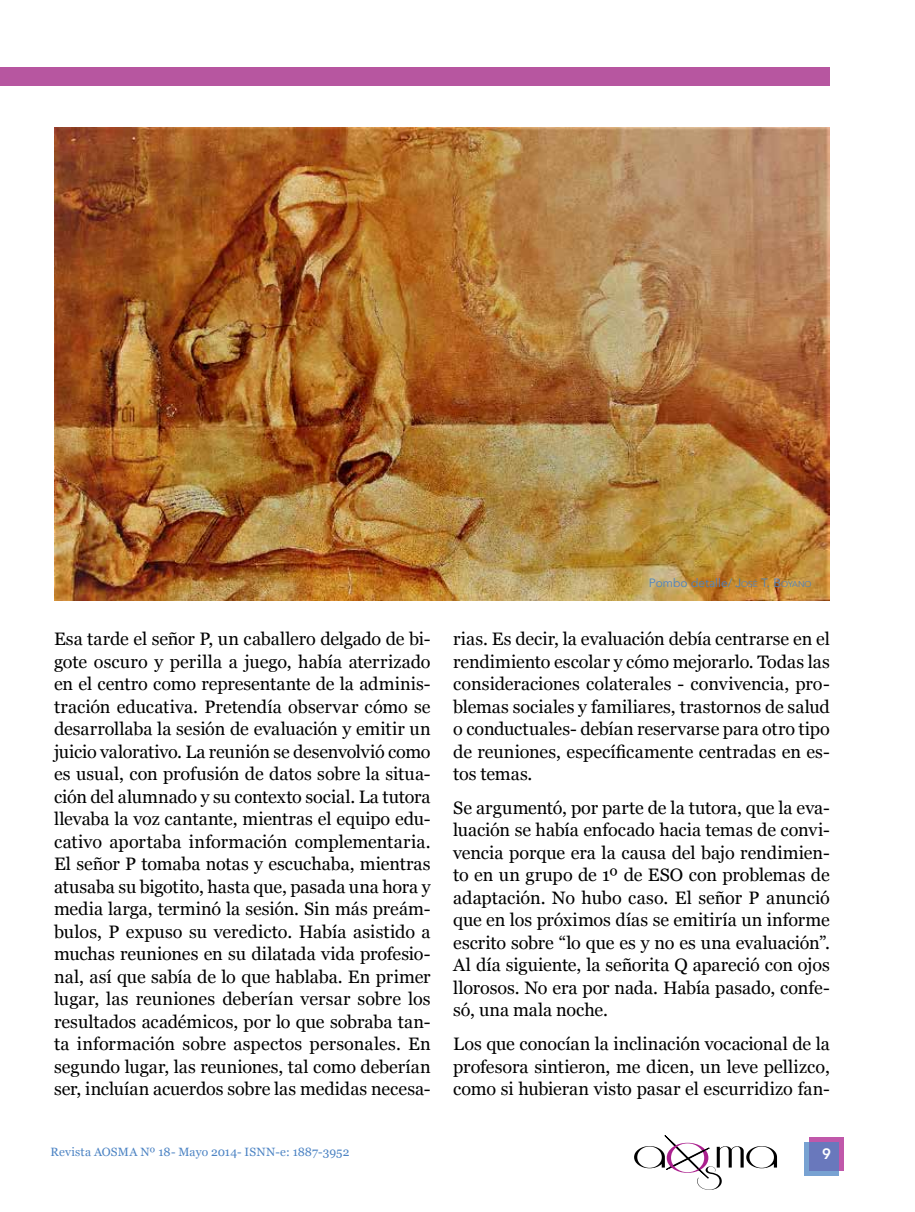
<style>
.page{position:relative;width:915px;height:1212px;background:#fff}
.page>*{position:absolute;margin:0;border:0;box-sizing:border-box;transform-origin:0 0}
.t1{font:18px/22.5px "Georgia";letter-spacing:-.005em;color:#000;text-align:justify}
.t2{font:800 15px "Avenir";color:#fff}
.t3{font:12px "Georgia";letter-spacing:.005em;color:#4c83c3}
.t4{font:12px "Avenir";color:#4c83c3}
.s1{font-style:inherit}
.s2{font-size:8.4px}
</style>
<div class="page">
<div style="left:809px;top:1137px;width:34px;height:34px;background:linear-gradient(to right,#c058aa,#c058aa)"></div>
<svg style="left:804px;top:1142px;width:34px;height:34px"></svg>
<svg style="left:634px;top:1135px;width:142px;height:55px"></svg>
<div style="left:0;top:67px;width:829px;height:18px;background:#b756a0"></div>
<img style="left:54px;top:128px;width:775px;height:472px">
<p class="t4" style="left:648px;top:576px;width:164px">Pombo detalle/ <span class="s1">J</span><span class="s2">OSÉ</span> <span class="s1">T. B</span><span class="s2">OYANO</span></p>
<p class="t1" style="left:54px;top:627px;width:378px">Esa tarde el señor P, un caballero delgado de bi&shy;gote oscuro y perilla a juego, había aterrizado en el centro como representante de la adminis&shy;tración educativa. Pretendía observar cómo se desarrollaba la sesión de evaluación y emitir un juicio valorativo. La reunión se desenvolvió como es usual, con profusión de datos sobre la situa&shy;ción del alumnado y su contexto social. La tutora llevaba la voz cantante, mientras el equipo edu&shy;cativo aportaba información complementaria.<br>El señor P tomaba notas y escuchaba, mientras atusaba su bigotito, hasta que, pasada una hora y media larga, terminó la sesión. Sin más preám&shy;bulos, P expuso su veredicto. Había asistido a muchas reuniones en su dilatada vida profesio&shy;nal, así que sabía de lo que hablaba. En primer lugar, las reuniones deberían versar sobre los resultados académicos, por lo que sobraba tan&shy;ta información sobre aspectos personales. En segundo lugar, las reuniones, tal como deberían ser, incluían acuerdos sobre las medidas necesa-</p>
<p class="t1" style="left:453px;top:627px;width:378px">rias. Es decir, la evaluación debía centrarse en el rendimiento escolar y cómo mejorarlo. Todas las consideraciones colaterales - convivencia, pro&shy;blemas sociales y familiares, trastornos de salud o conductuales- debían reservarse para otro tipo de reuniones, específicamente centradas en es&shy;tos temas.</p>
<p class="t1" style="left:453px;top:796px;width:378px">Se argumentó, por parte de la tutora, que la eva&shy;luación se había enfocado hacia temas de convi&shy;vencia porque era la causa del bajo rendimien&shy;to en un grupo de 1º de ESO con problemas de adaptación. No hubo caso. El señor P anunció que en los próximos días se emitiría un informe escrito sobre “lo que es y no es una evaluación”.<br>Al día siguiente, la señorita Q apareció con ojos llorosos. No era por nada. Había pasado, confe&shy;só, una mala noche.</p>
<p class="t1" style="left:453px;top:1032px;width:378px">Los que conocían la inclinación vocacional de la profesora sintieron, me dicen, un leve pellizco, como si hubieran visto pasar el escurridizo fan-</p>
<p class="t3" style="left:50px;top:1143px;width:300px">Revista AOSMA Nº 18- Mayo 2014- ISNN-e: 1887-3952</p>
<p class="t2" style="left:821px;top:1140px;width:10px">9</p>
</div>
